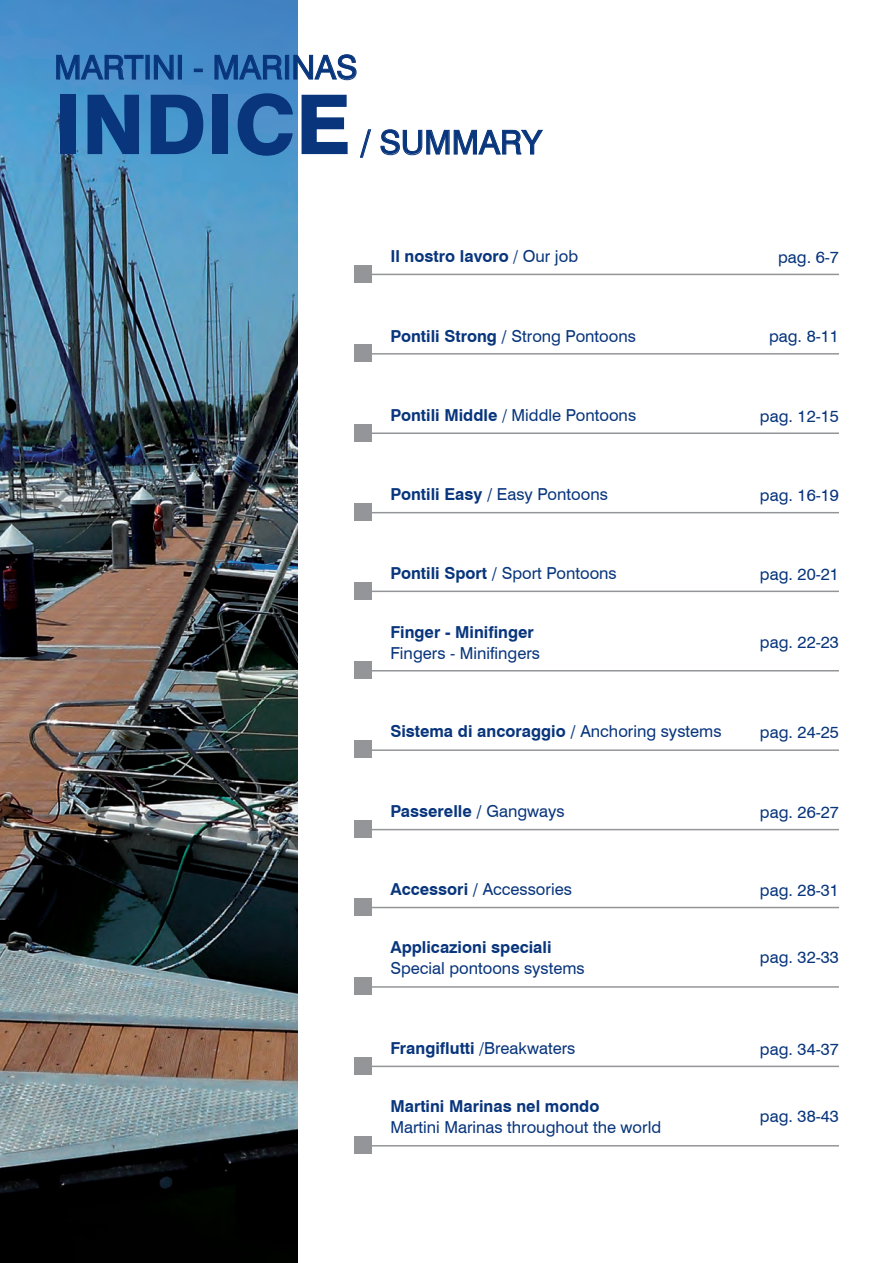
<style>
.page{position:relative;width:893px;height:1263px;background:#fff}
.page>*{position:absolute;margin:0;border:0;box-sizing:border-box;transform-origin:0 0}
.t1{font:800 82.5px "Swiss 721 BT";color:#08357c}
.t2{font:33px "Swiss 721 BT";color:#08357c}
.t3{font:700 16.5px "Swiss 721 BT";color:#08357c}
.t4{font:16.5px "Swiss 721 BT";color:#08357c}
.s1{font-weight:400}
.s2{font-weight:700}
</style>
<div class="page">
<img style="left:0;top:0;width:298px;height:1263px">
<svg style="left:56px;top:52px;width:88px;height:31px;background:#3e7fbc"></svg>
<div style="left:146px;top:55px;width:4px;height:24px;border:1px solid #08357c"></div>
<svg style="left:154px;top:54px;width:20px;height:26px"></svg>
<div style="left:178px;top:55px;width:4px;height:24px;border:1px solid #08357c"></div>
<svg style="left:194px;top:69px;width:9px;height:3px"></svg>
<svg style="left:214px;top:52px;width:68px;height:31px;background:#3879b8"></svg>
<div style="left:285px;top:55px;width:4px;height:24px;border:1px solid #08357c"></div>
<svg style="left:293px;top:54px;width:64px;height:26px"></svg>
<svg style="left:360px;top:129px;width:12px;height:29px"></svg>
<svg style="left:380px;top:129px;width:163px;height:27px"></svg>
<hr style="left:354px;top:274px;width:485px;height:1px;background:#939598">
<div style="left:354px;top:265px;width:17px;height:17px;background:#939598"></div>
<hr style="left:354px;top:591px;width:485px;height:1px;background:#939598">
<hr style="left:354px;top:907px;width:485px;height:1px;background:#939598">
<div style="left:354px;top:582px;width:17px;height:17px;background:#939598"></div>
<div style="left:354px;top:898px;width:17px;height:17px;background:#939598"></div>
<hr style="left:354px;top:432px;width:485px;height:2px;background:#939598">
<div style="left:354px;top:424px;width:17px;height:17px;background:#939598"></div>
<hr style="left:354px;top:749px;width:485px;height:2px;background:#939598">
<hr style="left:354px;top:1065px;width:485px;height:2px;background:#939598">
<div style="left:354px;top:741px;width:17px;height:17px;background:#939598"></div>
<div style="left:354px;top:1057px;width:17px;height:17px;background:#939598"></div>
<hr style="left:354px;top:353px;width:485px;height:2px;background:#939598">
<div style="left:354px;top:345px;width:17px;height:17px;background:#939598"></div>
<hr style="left:354px;top:670px;width:485px;height:1px;background:#939598">
<hr style="left:354px;top:986px;width:485px;height:2px;background:#939598">
<div style="left:354px;top:661px;width:17px;height:17px;background:#939598"></div>
<div style="left:354px;top:978px;width:17px;height:17px;background:#939598"></div>
<hr style="left:354px;top:512px;width:485px;height:1px;background:#939598">
<div style="left:354px;top:503px;width:17px;height:17px;background:#939598"></div>
<hr style="left:354px;top:829px;width:485px;height:1px;background:#939598">
<hr style="left:354px;top:1145px;width:485px;height:1px;background:#939598">
<div style="left:354px;top:820px;width:17px;height:17px;background:#939598"></div>
<div style="left:354px;top:1136px;width:17px;height:17px;background:#939598"></div>
<h2 class="t2" style="left:54px;top:47px;width:305px">MARTINI - MARINAS</h2>
<h1 class="t1" style="left:54px;top:75px;width:298px">INDICE</h1>
<h2 class="t2" style="left:361px;top:122px;width:183px">/ SUMMARY</h2>
<p class="t3" style="left:390px;top:246px;width:189px">Il nostro lavoro <span class="s1">/ Our job</span></p>
<p class="t3" style="left:390px;top:326px;width:247px">Pontili Strong / <span class="s1">Strong Pontoons</span></p>
<p class="t4" style="left:390px;top:405px;width:247px"><span class="s2">Pontili Middle</span> / Middle Pontoons</p>
<p class="t3" style="left:390px;top:484px;width:219px">Pontili Easy / <span class="s1">Easy Pontoons</span></p>
<p class="t3" style="left:390px;top:563px;width:228px">Pontili Sport / <span class="s1">Sport Pontoons</span></p>
<p class="t3" style="left:390px;top:622px;width:145px">Finger - Minifinger</p>
<p class="t4" style="left:390px;top:643px;width:151px">Fingers - Minifingers</p>
<p class="t4" style="left:778px;top:247px;width:62px">pag. 6-7</p>
<p class="t4" style="left:769px;top:326px;width:71px">pag. 8-11</p>
<p class="t4" style="left:760px;top:406px;width:81px">pag. 12-15</p>
<p class="t4" style="left:760px;top:485px;width:81px">pag. 16-19</p>
<p class="t4" style="left:760px;top:564px;width:81px">pag. 20-21</p>
<p class="t4" style="left:760px;top:632px;width:81px">pag. 22-23</p>
<p class="t3" style="left:390px;top:721px;width:333px">Sistema di ancoraggio / <span class="s1">Anchoring systems</span></p>
<p class="t4" style="left:760px;top:722px;width:81px">pag. 24-25</p>
<p class="t3" style="left:390px;top:801px;width:176px">Passerelle / <span class="s1">Gangways</span></p>
<p class="t4" style="left:390px;top:879px;width:183px"><span class="s2">Accessori /</span> Accessories</p>
<p class="t3" style="left:390px;top:937px;width:163px">Applicazioni speciali</p>
<p class="t4" style="left:390px;top:958px;width:196px">Special pontoons systems</p>
<p class="t3" style="left:390px;top:1038px;width:187px">Frangiflutti <span class="s1">/Breakwaters</span></p>
<p class="t3" style="left:390px;top:1096px;width:211px">Martini Marinas nel mondo</p>
<p class="t4" style="left:390px;top:1117px;width:272px">Martini Marinas throughout the world</p>
<p class="t4" style="left:760px;top:802px;width:81px">pag. 26-27</p>
<p class="t4" style="left:760px;top:880px;width:81px">pag. 28-31</p>
<p class="t4" style="left:760px;top:947px;width:81px">pag. 32-33</p>
<p class="t4" style="left:760px;top:1039px;width:81px">pag. 34-37</p>
<p class="t4" style="left:760px;top:1106px;width:81px">pag. 38-43</p>
</div>
